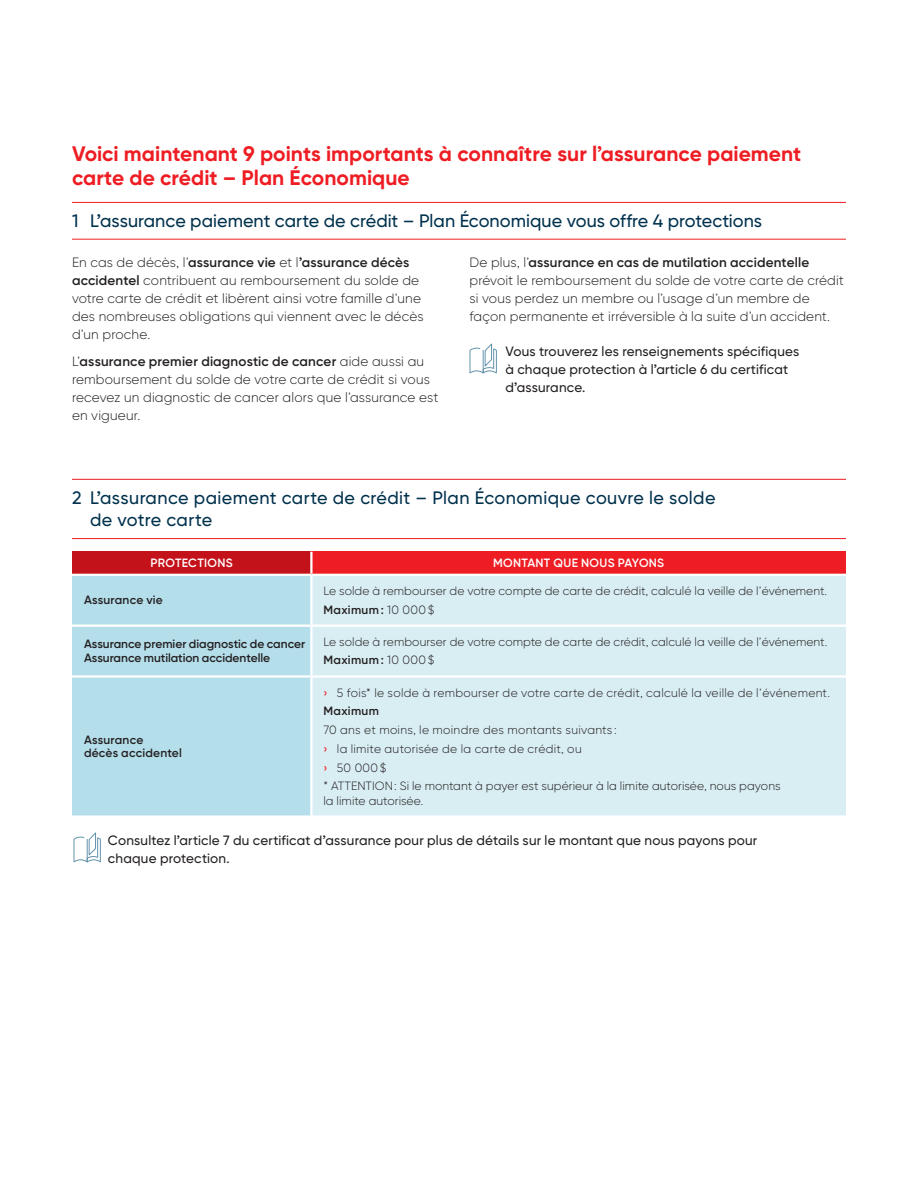
<style>
.page{position:relative;width:918px;height:1188px;background:#fff}
.page>*{position:absolute;margin:0;border:0;box-sizing:border-box;transform-origin:0 0}
.t1{font:700 21px/24px "Gilroy BN";color:#ee1d23}
.t2{font:500 18px/22.5px "Gilroy BN";letter-spacing:.005em;color:#00314d}
.t3{font:300 13.5px/18px "Gilroy BN";letter-spacing:.01em;color:#231f20}
.t4{font:500 13.5px/18px "Gilroy BN";letter-spacing:.015em;color:#231f20}
.t5{font:300 12px/18.8px "Gilroy BN";letter-spacing:.005em;color:#231f20}
.t6{font:600 12px/13.5px "Gilroy BN";color:#231f20}
.t7{font:300 12px/18.8px "Gilroy BN";letter-spacing:.025em;color:#231f20}
.t8{font:600 12px "Gilroy BN";letter-spacing:.025em;color:#fff}
.s1{font-weight:600}
.s2{font-weight:500;color:#ee1d23}
</style>
<div class="page">
<hr style="left:72px;top:479px;width:774px;height:1px;background:#ee1d23">
<hr style="left:72px;top:538px;width:774px;height:1px;background:#ee1d23">
<div style="left:72px;top:552px;width:239px;height:23px;background:#c4121a"></div>
<div style="left:311px;top:552px;width:535px;height:23px;background:#ee1d23"></div>
<div style="left:72px;top:576px;width:238px;height:239px;background:#b5deeb"></div>
<div style="left:313px;top:576px;width:533px;height:239px;background:#d9eef3"></div>
<hr style="left:310px;top:552px;width:3px;height:22px;background:#fff">
<hr style="left:72px;top:574px;width:239px;height:2px;background:#fff">
<hr style="left:311px;top:574px;width:535px;height:2px;background:#fff">
<hr style="left:72px;top:625px;width:239px;height:2px;background:#fff">
<hr style="left:311px;top:625px;width:535px;height:2px;background:#fff">
<hr style="left:72px;top:675px;width:239px;height:3px;background:#fff">
<hr style="left:311px;top:675px;width:535px;height:3px;background:#fff">
<svg style="left:74px;top:832px;width:27px;height:30px"></svg>
<hr style="left:72px;top:202px;width:774px;height:1px;background:#ee1d23">
<hr style="left:72px;top:239px;width:774px;height:1px;background:#ee1d23">
<svg style="left:470px;top:344px;width:27px;height:29px"></svg>
<h1 class="t1" style="left:72px;top:141px;width:731px">Voici maintenant 9 points importants à connaître sur l'assurance paiement carte de crédit – Plan Économique</h1>
<h2 class="t2" style="left:72px;top:209px;width:692px">1 L’assurance paiement carte de crédit – Plan Économique vous offre 4 protections</h2>
<p class="t3" style="left:72px;top:253px;width:353px">En cas de décès, l’<span class="s1">assurance vie</span> et l<span class="s1">’assurance décès accidentel</span> contribuent au remboursement du solde de votre carte de crédit et libèrent ainsi votre famille d’une des nombreuses obligations qui viennent avec le décès d’un proche.</p>
<p class="t3" style="left:72px;top:352px;width:368px">L’<span class="s1">assurance premier diagnostic de cancer</span> aide aussi au remboursement du solde de votre carte de crédit si vous recevez un diagnostic de cancer alors que l'assurance est en vigueur.</p>
<p class="t3" style="left:469px;top:253px;width:376px">De plus, l'<span class="s1">assurance en cas de mutilation accidentelle </span>prévoit le remboursement du solde de votre carte de crédit si vous perdez un membre ou l’usage d’un membre de façon permanente et irréversible à la suite d’un accident.</p>
<p class="t4" style="left:505px;top:342px;width:295px">Vous trouverez les renseignements spécifiques à chaque protection à l'article 6 du certificat d'assurance.</p>
<h2 class="t2" style="left:90px;top:486px;width:627px;text-indent:-18px">2 L’assurance paiement carte de crédit – Plan Économique couvre le solde de votre carte</h2>
<p class="t8" style="left:151px;top:556px;width:84px">PROTECTIONS</p>
<p class="t8" style="left:493px;top:556px;width:173px">MONTANT QUE NOUS PAYONS</p>
<p class="t6" style="left:84px;top:593px;width:80px">Assurance vie</p>
<p class="t5" style="left:323px;top:581px;width:505px">Le solde à rembourser de votre compte de carte de crédit, calculé la veille de l’événement.<br><span class="s1">Maximum :</span> 10 000$</p>
<p class="t6" style="left:84px;top:637px;width:223px">Assurance premier diagnostic de cancer<br>Assurance mutilation accidentelle</p>
<p class="t5" style="left:323px;top:632px;width:505px">Le solde à rembourser de votre compte de carte de crédit, calculé la veille de l’événement.<br><span class="s1">Maximum :</span> 10 000$</p>
<p class="t7" style="left:323px;top:683px;width:508px"><span class="s2">›</span> 5 fois* le solde à rembourser de votre carte de crédit, calculé la veille de l’événement.<br><span class="s1">Maximum</span></p>
<p class="t5" style="left:323px;top:720px;width:459px">70 ans et moins, le moindre des montants suivants :<br><span class="s2">›</span> la limite autorisée de la carte de crédit, ou<br><span class="s2">›</span> 50 000$<br>* ATTENTION: Si le montant à payer est supérieur à la limite autorisée, nous payons</p>
<p class="t5" style="left:323px;top:791px;width:101px">la limite autorisée.</p>
<p class="t4" style="left:108px;top:831px;width:651px">Consultez l'article 7 du certificat d’assurance pour plus de détails sur le montant que nous payons pour chaque protection.</p>
<p class="t6" style="left:84px;top:733px;width:99px">Assurance<br>décès accidentel</p>
</div>
